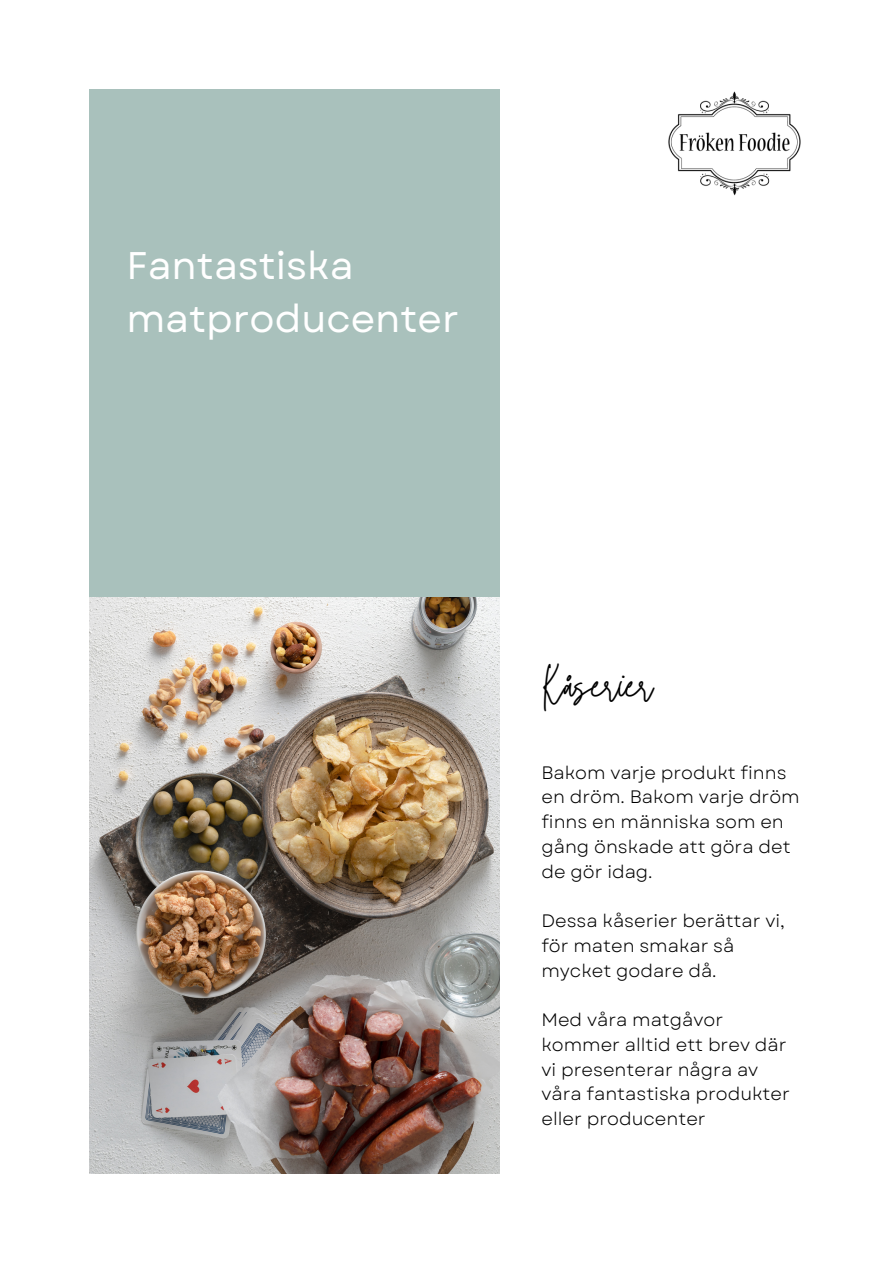
<style>
.page{position:relative;width:893px;height:1264px;background:#fff}
.page>*{position:absolute;margin:0;border:0;box-sizing:border-box;transform-origin:0 0}
.t1{font:38.4px/53.4px "Garet";color:#fff}
.t2{font:37.5px "Twister";color:#000}
.t3{font:18px/24.8px "Garet";color:#000}
</style>
<div class="page">
<img style="left:89px;top:596px;width:410px;height:577px">
<div style="left:89px;top:89px;width:410px;height:507px;background:#a9c1bc"></div>
<img style="left:668px;top:91px;width:133px;height:105px">
<p class="t1" style="left:126px;top:239px;width:334px">Fantastiska matproducenter</p>
<p class="t2" style="left:541px;top:659px;width:114px">Kåserier</p>
<p class="t3" style="left:541px;top:760px;width:260px">Bakom varje produkt finns en dröm. Bakom varje dröm finns en människa som en gång önskade att göra det de gör idag.</p>
<p class="t3" style="left:541px;top:908px;width:245px">Dessa kåserier berättar vi,</p>
<p class="t3" style="left:541px;top:933px;width:194px">för maten smakar så mycket godare då.</p>
<p class="t3" style="left:541px;top:1007px;width:250px">Med våra matgåvor kommer alltid ett brev där vi presenterar några av våra fantastiska produkter eller producenter</p>
</div>
